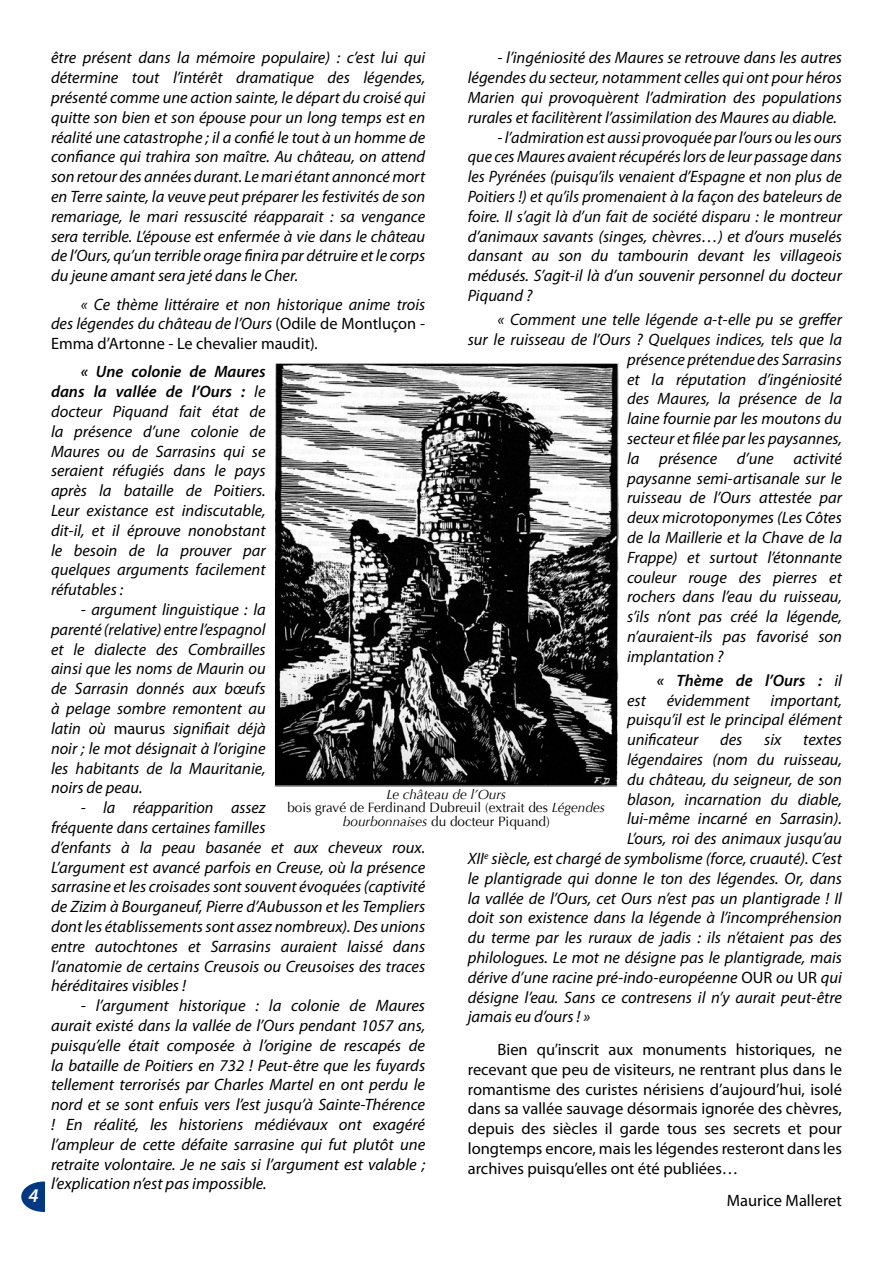
<style>
.page{position:relative;width:893px;height:1263px;background:#fff}
.page>*{position:absolute;margin:0;border:0;box-sizing:border-box;transform-origin:0 0}
.t1{font:italic 600 19.5px "Myriad Pro";color:#fff}
.t2{font:italic 16.5px/19.8px "Myriad Pro";color:#000;text-align:justify}
.t3{font:16.5px/19.8px "Myriad Pro";color:#000;text-align:justify}
.t4{font:italic 600 16.5px "Myriad Pro";color:#000}
.t5{font:13.5px/13.5px "Optima";color:#000;text-align:center}
.s1{font-style:normal}
.s2{font-weight:600}
.s3{font-weight:400}
.s4{font-style:italic}
</style>
<div class="page">
<div style="left:21px;top:1181px;width:46px;height:31px;background:#003882;border-radius:50%"></div>
<div style="left:45px;top:1179px;width:6px;height:33px;background:#fff"></div>
<div style="left:51px;top:51px;width:791px;height:1161px;background:#fff"></div>
<img style="left:276px;top:365px;width:340px;height:419px">
<div style="left:274px;top:363px;width:344px;height:423px;border:1px solid #fff"></div>
<p class="t1" style="left:29px;top:1182px;width:12px">4</p>
<p class="t2" style="left:51px;top:48px;width:376px">être présent dans la mémoire populaire) : c’est lui qui détermine tout l’intérêt dramatique des légendes, présenté comme une action sainte, le départ du croisé qui quitte son bien et son épouse pour un long temps est en réalité une catastrophe ; il a confié le tout à un homme de confiance qui trahira son maître. Au château, on attend son retour des années durant. Le mari étant annoncé mort en Terre sainte, la veuve peut préparer les festivités de son remariage, le mari ressuscité réapparait : sa vengance sera terrible. L’épouse est enfermée à vie dans le château de l’Ours, qu’un terrible orage finira par détruire et le corps du jeune amant sera jeté dans le Cher.</p>
<p class="t2" style="left:51px;top:294px;width:376px;text-indent:30px">« Ce thème littéraire et non historique anime trois des légendes du château de l’Ours <span class="s1">(Odile de Montluçon - Emma d’Artonne - Le chevalier maudit)</span>.</p>
<p class="t2" style="left:51px;top:362px;width:216px;text-indent:30px"><span class="s2">« Une colonie de Maures dans la vallée de l’Ours :</span> le docteur Piquand fait état de la présence d’une colonie de Maures ou de Sarrasins qui se seraient réfugiés dans le pays après la bataille de Poitiers.<br>Leur existance est indiscutable, dit-il, et il éprouve nonobstant le besoin de la prouver par quelques arguments facilement réfutables :</p>
<p class="t2" style="left:51px;top:599px;width:216px;text-indent:30px">- argument linguistique : la parenté (relative) entre l’espagnol et le dialecte des Combrailles ainsi que les noms de Maurin ou de Sarrasin donnés aux bœufs à pelage sombre remontent au latin où <span class="s1">maurus</span> signifiait déjà noir ; le mot désignait à l’origine les habitants de la Mauritanie, noirs de peau.</p>
<p class="t2" style="left:51px;top:797px;width:376px;text-align:left;text-indent:30px">- la réapparition assez<br>fréquente dans certaines familles<br>d’enfants à la peau basanée et aux cheveux roux.<br>L’argument est avancé parfois en Creuse, où la présence sarrasine et les croisades sont souvent évoquées (captivité de Zizim à Bourganeuf, Pierre d’Aubusson et les Templiers dont les établissements sont assez nombreux). Des unions entre autochtones et Sarrasins auraient laissé dans l’anatomie de certains Creusois ou Creusoises des traces héréditaires visibles !</p>
<p class="t2" style="left:51px;top:995px;width:376px;text-indent:30px">- l’argument historique : la colonie de Maures aurait existé dans la vallée de l’Ours pendant 1057 ans, puisqu’elle était composée à l’origine de rescapés de la bataille de Poitiers en 732 ! Peut-être que les fuyards tellement terrorisés par Charles Martel en ont perdu le nord et se sont enfuis vers l’est jusqu’à Sainte-Thérence ! En réalité, les historiens médiévaux ont exagéré l’ampleur de cette défaite sarrasine qui fut plutôt une retraite volontaire. Je ne sais si l’argument est valable ; l’explication n’est pas impossible.</p>
<p class="t2" style="left:468px;top:48px;width:376px;text-indent:30px">- l’ingéniosité des Maures se retrouve dans les autres légendes du secteur, notamment celles qui ont pour héros Marien qui provoquèrent l’admiration des populations rurales et facilitèrent l’assimilation des Maures au diable.</p>
<p class="t2" style="left:468px;top:127px;width:376px;text-indent:30px">- l’admiration est aussi provoquée par l’ours ou les ours que ces Maures avaient récupérés lors de leur passage dans les Pyrénées (puisqu’ils venaient d’Espagne et non plus de Poitiers !) et qu’ils promenaient à la façon des bateleurs de foire. Il s’agit là d’un fait de société disparu : le montreur d’animaux savants (singes, chèvres…) et d’ours muselés dansant au son du tambourin devant les villageois médusés. S’agit-il là d’un souvenir personnel du docteur Piquand ?</p>
<p class="t2" style="left:497px;top:309px;width:346px">« Comment une telle légende a-t-elle pu se greffer</p>
<p class="t2" style="left:468px;top:329px;width:376px">sur le ruisseau de l’Ours ? Quelques indices, tels que la</p>
<p class="t2" style="left:627px;top:349px;width:216px">présence prétendue des Sarrasins</p>
<p class="t2" style="left:627px;top:369px;width:216px">et la réputation d’ingéniosité</p>
<p class="t2" style="left:627px;top:389px;width:216px">des Maures, la présence de la</p>
<p class="t2" style="left:627px;top:408px;width:216px">laine fournie par les moutons du</p>
<p class="t2" style="left:627px;top:428px;width:216px">secteur et filée par les paysannes,</p>
<p class="t2" style="left:627px;top:448px;width:216px">la présence d’une activité</p>
<p class="t2" style="left:627px;top:468px;width:216px">paysanne semi-artisanale sur le</p>
<p class="t2" style="left:627px;top:488px;width:216px">ruisseau de l’Ours attestée par</p>
<p class="t2" style="left:627px;top:507px;width:216px">deux microtoponymes (Les Côtes</p>
<p class="t2" style="left:627px;top:527px;width:216px">de la Maillerie et la Chave de la</p>
<p class="t2" style="left:627px;top:547px;width:216px">Frappe) et surtout l’étonnante</p>
<p class="t2" style="left:627px;top:567px;width:216px">couleur rouge des pierres et</p>
<p class="t2" style="left:627px;top:587px;width:216px">rochers dans l’eau du ruisseau,</p>
<p class="t2" style="left:627px;top:606px;width:216px">s’ils n’ont pas créé la légende,</p>
<p class="t2" style="left:627px;top:626px;width:216px">n’auraient-ils pas favorisé son</p>
<p class="t2" style="left:627px;top:646px;width:98px">implantation ?</p>
<p class="t4" style="left:657px;top:670px;width:187px">« Thème de l’Ours : <span class="s3">il</span></p>
<p class="t2" style="left:627px;top:690px;width:20px">est</p>
<p class="t2" style="left:667px;top:690px;width:85px">évidemment</p>
<p class="t2" style="left:627px;top:690px;width:216px;text-indent:144px">important, puisqu’il est le principal élément unificateur</p>
<p class="t2" style="left:720px;top:729px;width:24px">des</p>
<p class="t2" style="left:764px;top:729px;width:19px">six</p>
<p class="t2" style="left:803px;top:729px;width:40px">textes</p>
<p class="t2" style="left:627px;top:749px;width:216px">légendaires (nom du ruisseau,</p>
<p class="t2" style="left:627px;top:769px;width:216px">du château, du seigneur, de son</p>
<p class="t2" style="left:627px;top:789px;width:216px">blason, incarnation du diable,</p>
<p class="t2" style="left:627px;top:809px;width:216px">lui-même incarné en Sarrasin).</p>
<p class="t2" style="left:627px;top:828px;width:216px">L’ours, roi des animaux jusqu’au</p>
<p class="t2" style="left:468px;top:848px;width:376px">XII<sup>e</sup> siècle, est chargé de symbolisme (force, cruauté). C’est</p>
<p class="t2" style="left:468px;top:868px;width:376px">le plantigrade qui donne le ton des légendes. Or, dans</p>
<p class="t2" style="left:468px;top:888px;width:376px">la vallée de l’Ours, cet Ours n’est pas un plantigrade ! Il</p>
<p class="t2" style="left:468px;top:908px;width:376px">doit son existence dans la légende à l’incompréhension</p>
<p class="t2" style="left:468px;top:927px;width:376px">du terme par les ruraux de jadis : ils n’étaient pas des</p>
<p class="t2" style="left:468px;top:947px;width:376px">philologues. Le mot ne désigne pas le plantigrade, mais</p>
<p class="t2" style="left:468px;top:967px;width:376px">dérive d’une racine pré-indo-européenne <span class="s1">OUR</span> ou <span class="s1">UR</span> qui</p>
<p class="t2" style="left:468px;top:987px;width:376px">désigne l’eau. Sans ce contresens il n’y aurait peut-être</p>
<p class="t2" style="left:468px;top:1007px;width:124px">jamais eu d’ours ! »</p>
<p class="t3" style="left:468px;top:1039px;width:376px;text-indent:30px">Bien qu’inscrit aux monuments historiques, ne recevant que peu de visiteurs, ne rentrant plus dans le romantisme des curistes nérisiens d’aujourd’hui, isolé dans sa vallée sauvage désormais ignorée des chèvres, depuis des siècles il garde tous ses secrets et pour longtemps encore, mais les légendes resteront dans les archives puisqu’elles ont été publiées…</p>
<p class="t3" style="left:727px;top:1191px;width:117px">Maurice Malleret</p>
<p class="t5" style="left:287px;top:788px;width:319px"><span class="s4">Le château de l’Ours<br></span>bois gravé de Ferdinand Dubreuil (extrait des <span class="s4">Légendes bourbonnaises</span> du docteur Piquand)</p>
</div>
